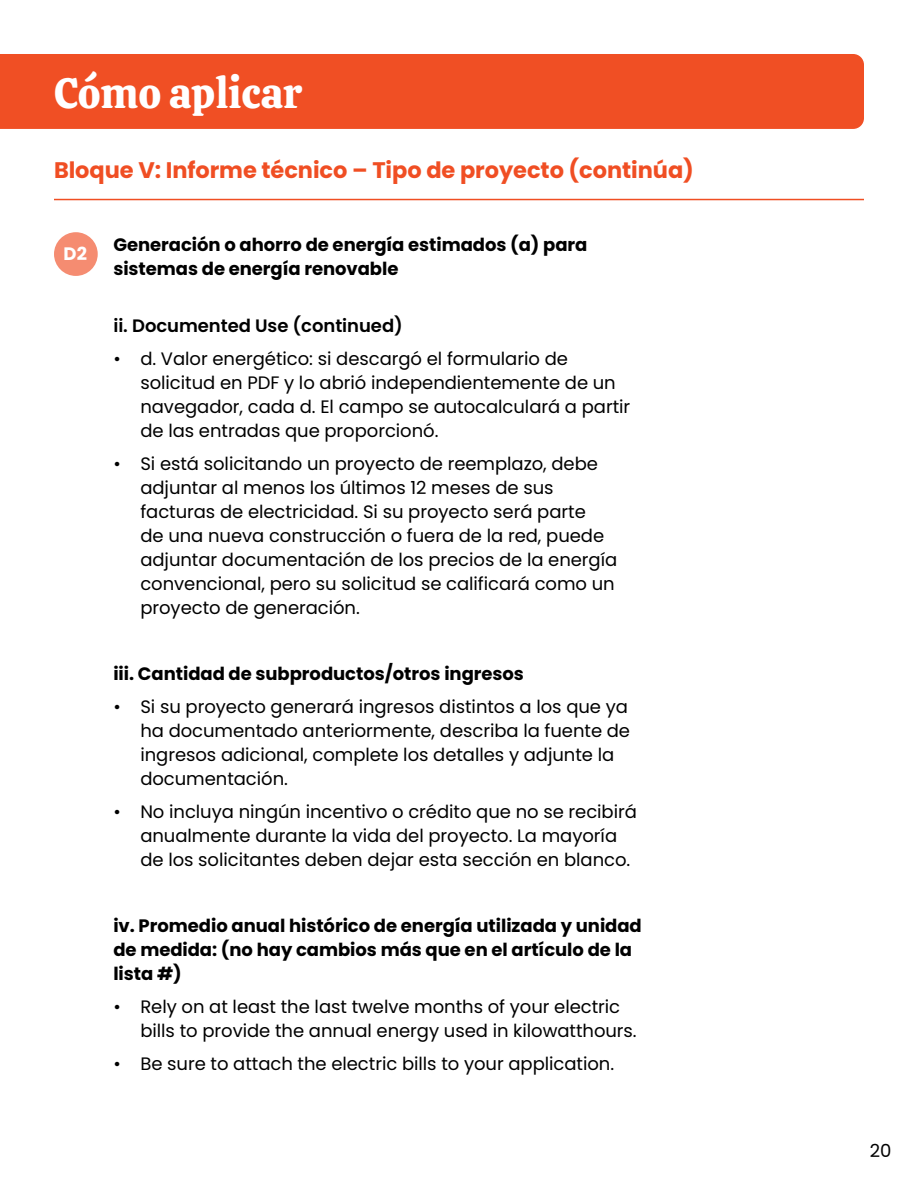
<style>
.page{position:relative;width:918px;height:1188px;background:#fff}
.page>*{position:absolute;margin:0;border:0;box-sizing:border-box;transform-origin:0 0}
.t1{font:42px "Calistoga";letter-spacing:-.005em;color:#fff}
.t2{font:700 22.5px "Poppins";letter-spacing:-.005em;color:#f04e23}
.t3{font:18px/24px "Poppins";letter-spacing:-.005em;color:#000}
.t4{font:700 18px/24px "Poppins";letter-spacing:-.005em;color:#000}
.t5{font:600 18px "Poppins";letter-spacing:-.005em;color:#000}
.t6{font:700 18px "Poppins";color:#fff}
</style>
<div class="page">
<div style="left:0;top:54px;width:864px;height:75px;background:#f04f24"></div>
<hr style="left:54px;top:199px;width:810px;height:1px;background:#f04e23">
<div style="left:54px;top:232px;width:44px;height:44px;background:#f58c71;border-radius:50%"></div>
<h1 class="t1" style="left:54px;top:56px;width:250px">Cómo aplicar</h1>
<p class="t2" style="left:54px;top:157px;width:642px">Bloque V: Informe técnico – Tipo de proyecto (continúa)</p>
<p class="t6" style="left:64px;top:244px;width:25px">D2</p>
<p class="t4" style="left:113px;top:233px;width:476px">Generación o ahorro de energía estimados (a) para sistemas de energía renovable</p>
<p class="t5" style="left:113px;top:315px;width:291px">ii. Documented Use (continued)</p>
<p class="t3" style="left:140px;top:347px;width:491px;text-indent:-27px">• d. Valor energético: si descargó el formulario de solicitud en PDF y lo abrió independientemente de un navegador, cada d. El campo se autocalculará a partir de las entradas que proporcionó.</p>
<p class="t3" style="left:140px;top:452px;width:478px;text-indent:-27px">• Si está solicitando un proyecto de reemplazo, debe adjuntar al menos los últimos 12 meses de sus facturas de electricidad. Si su proyecto será parte<br>de una nueva construcción o fuera de la red, puede adjuntar documentación de los precios de la energía convencional, pero su solicitud se calificará como un proyecto de generación.</p>
<p class="t4" style="left:113px;top:662px;width:412px">iii. Cantidad de subproductos/otros ingresos</p>
<p class="t3" style="left:140px;top:695px;width:491px;text-indent:-27px">• Si su proyecto generará ingresos distintos a los que ya ha documentado anteriormente, describa la fuente de ingresos adicional, complete los detalles y adjunte la documentación.</p>
<p class="t3" style="left:140px;top:800px;width:498px;text-indent:-27px">• No incluya ningún incentivo o crédito que no se recibirá anualmente durante la vida del proyecto. La mayoría de los solicitantes deben dejar esta sección en blanco.</p>
<p class="t4" style="left:113px;top:914px;width:530px">iv. Promedio anual histórico de energía utilizada y unidad de medida: (no hay cambios más que en el artículo de la lista #)</p>
<p class="t3" style="left:140px;top:995px;width:498px;text-indent:-27px">• Rely on at least the last twelve months of your electric bills to provide the annual energy used in kilowatthours.</p>
<p class="t3" style="left:113px;top:1052px;width:502px">• Be sure to attach the electric bills to your application.</p>
<p class="t3" style="left:870px;top:1139px;width:23px">20</p>
</div>
